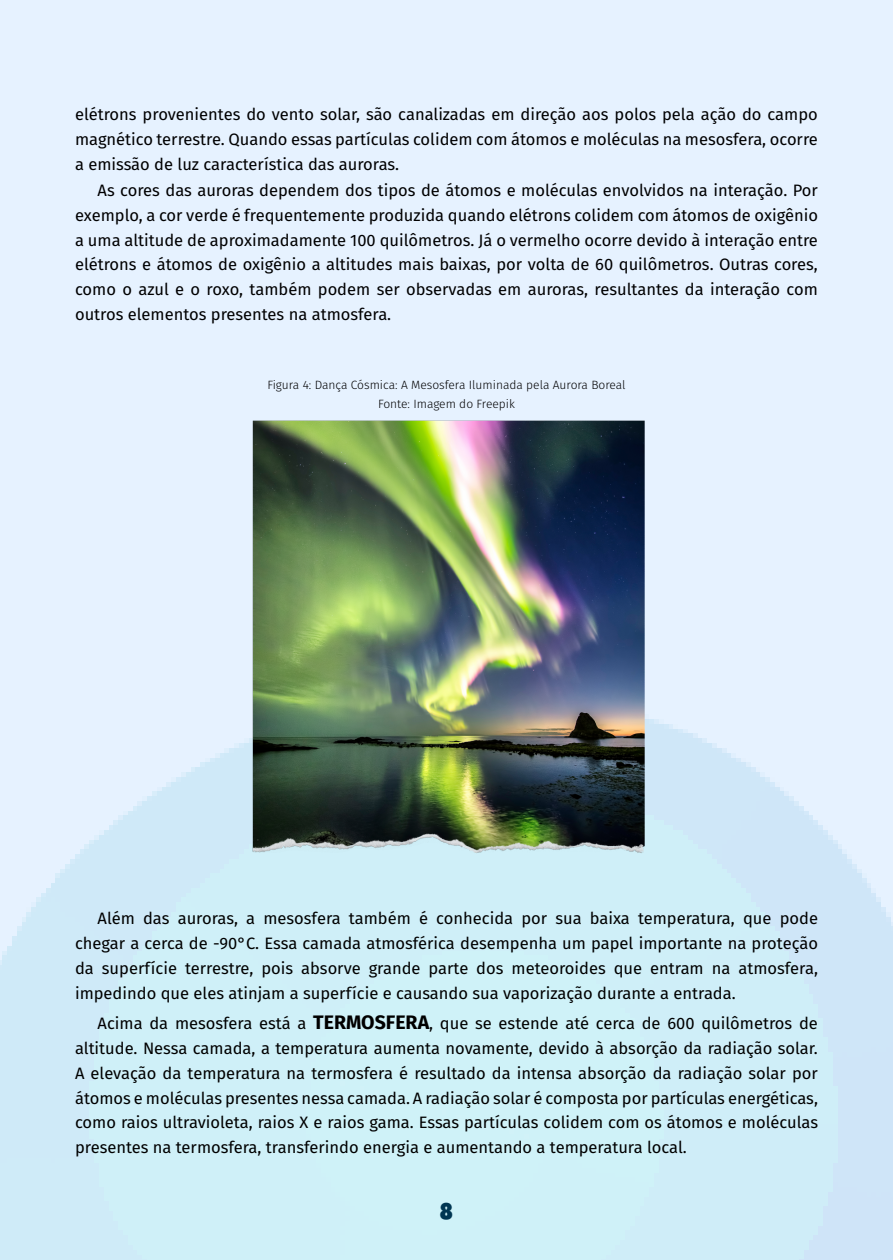
<style>
.page{position:relative;width:893px;height:1260px;background:#fff}
.page>*{position:absolute;margin:0;border:0;box-sizing:border-box;transform-origin:0 0}
.t1{font:22.5px "Spicy Rice";color:#003652}
.t2{font:16.5px/24.8px "Fira Sans";color:#000;text-align:justify}
.t3{font:300 12px/19.5px "Fira Sans";color:#000;text-align:center}
.s1{font-weight:700;font-size:19.5px}
</style>
<div class="page">
<div style="left:0;top:0;width:892px;height:1260px;background:linear-gradient(to right,#ddf1fc,#dcf0fc)"></div>
<img style="left:236px;top:413px;width:420px;height:444px">
<p class="t2" style="left:75px;top:102px;width:744px">elétrons provenientes do vento solar, são canalizadas em direção aos polos pela ação do campo magnético terrestre. Quando essas partículas colidem com átomos e moléculas na mesosfera, ocorre a emissão de luz característica das auroras.</p>
<p class="t2" style="left:75px;top:178px;width:744px;text-indent:23px">As cores das auroras dependem dos tipos de átomos e moléculas envolvidos na interação. Por exemplo, a cor verde é frequentemente produzida quando elétrons colidem com átomos de oxigênio a uma altitude de aproximadamente 100 quilômetros. Já o vermelho ocorre devido à interação entre elétrons e átomos de oxigênio a altitudes mais baixas, por volta de 60 quilômetros. Outras cores, como o azul e o roxo, também podem ser observadas em auroras, resultantes da interação com outros elementos presentes na atmosfera.</p>
<p class="t3" style="left:267px;top:375px;width:360px">Figura 4: Dança Cósmica: A Mesosfera Iluminada pela Aurora Boreal<br>Fonte: Imagem do Freepik</p>
<p class="t2" style="left:75px;top:906px;width:744px;text-indent:23px">Além das auroras, a mesosfera também é conhecida por sua baixa temperatura, que pode chegar a cerca de -90°C. Essa camada atmosférica desempenha um papel importante na proteção da superfície terrestre, pois absorve grande parte dos meteoroides que entram na atmosfera, impedindo que eles atinjam a superfície e causando sua vaporização durante a entrada.</p>
<p class="t2" style="left:75px;top:1011px;width:744px;text-indent:23px">Acima da mesosfera está a <span class="s1">TERMOSFERA</span>, que se estende até cerca de 600 quilômetros de altitude. Nessa camada, a temperatura aumenta novamente, devido à absorção da radiação solar.<br>A elevação da temperatura na termosfera é resultado da intensa absorção da radiação solar por átomos e moléculas presentes nessa camada. A radiação solar é composta por partículas energéticas, como raios ultravioleta, raios X e raios gama. Essas partículas colidem com os átomos e moléculas presentes na termosfera, transferindo energia e aumentando a temperatura local.</p>
<h1 class="t1" style="left:440px;top:1196px;width:15px">8</h1>
</div>
